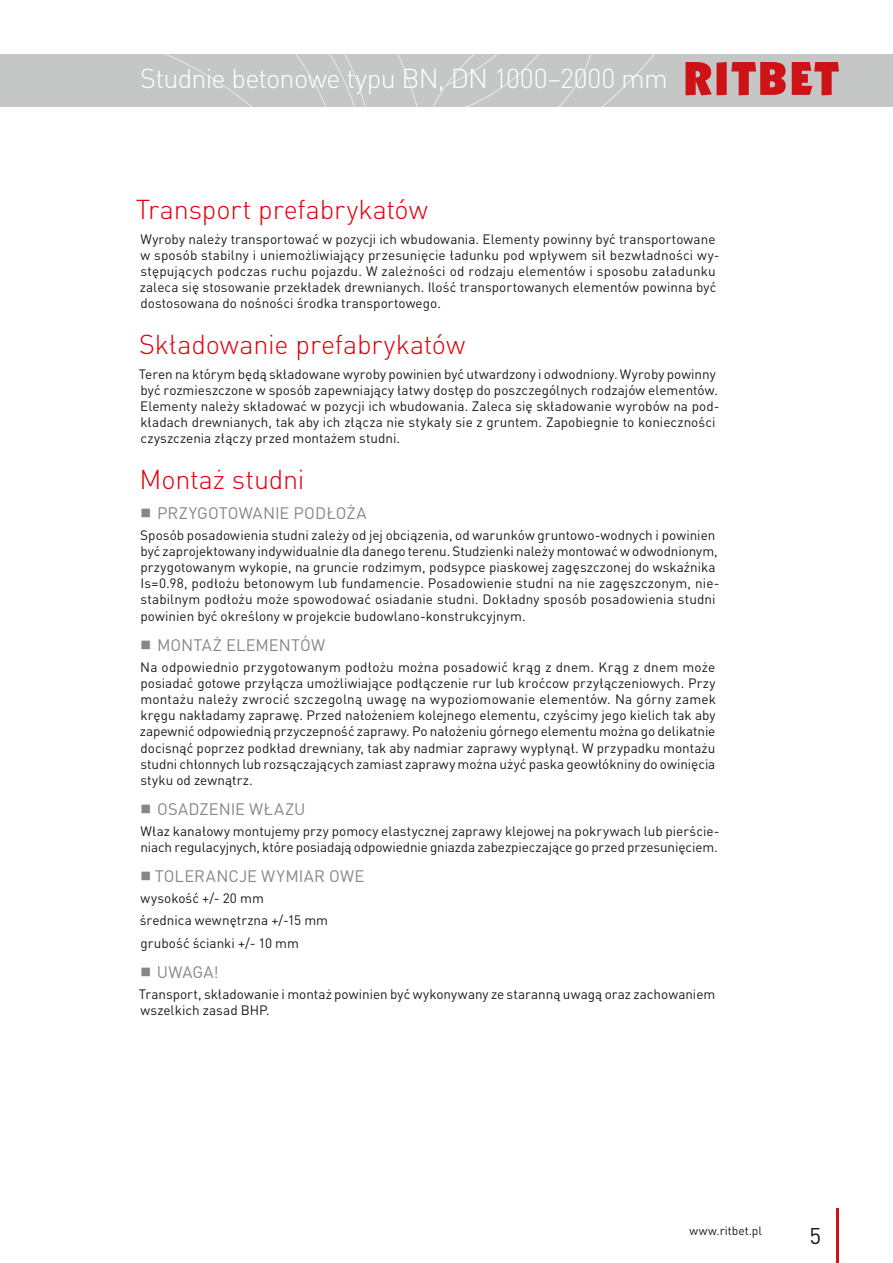
<style>
.page{position:relative;width:893px;height:1263px;background:#fff}
.page>*{position:absolute;margin:0;border:0;box-sizing:border-box;transform-origin:0 0}
.t1{font:300 27px "DIN Pl";letter-spacing:-.005em;color:#e3000f}
.t2{font:300 27px "DIN Pl";letter-spacing:-.025em;color:#fff}
.t3{font:22.5px "DIN Pl";color:#1a1a18}
.t4{font:16.5px "DIN Pl";letter-spacing:.005em;color:#878786}
.t5{font:13.5px/16.2px "DIN Pl";letter-spacing:.005em;color:#1a1a18}
.t6{font:12px "DIN Pl";color:#1a1a18}
</style>
<div class="page">
<hr style="left:836px;top:1209px;width:3px;height:54px;background:#cd1316">
<div style="left:0;top:54px;width:893px;height:52px;background:#c5c6c6"></div>
<svg style="left:603px;top:54px;width:52px;height:52px"></svg>
<svg style="left:426px;top:54px;width:167px;height:53px"></svg>
<svg style="left:397px;top:54px;width:20px;height:52px"></svg>
<svg style="left:165px;top:54px;width:200px;height:52px"></svg>
<svg style="left:686px;top:62px;width:100px;height:33px"></svg>
<svg style="left:792px;top:62px;width:47px;height:33px"></svg>
<h1 class="t2" style="left:140px;top:62px;width:529px">Studnie betonowe typu BN, DN 1000–2000 mm</h1>
<h1 class="t1" style="left:136px;top:193px;width:294px">Transport prefabrykatów</h1>
<p class="t5" style="left:140px;top:230px;width:581px">Wyroby należy transportować w pozycji ich wbudowania. Elementy powinny być transportowane w sposób stabilny i uniemożliwiający przesunięcie ładunku pod wpływem sił bezwładności wy&shy;stępujących podczas ruchu pojazdu. W zależności od rodzaju elementów i sposobu załadunku zaleca się stosowanie przekładek drewnianych. Ilość transportowanych elementów powinna być dostosowana do nośności środka transportowego.</p>
<h1 class="t1" style="left:139px;top:327px;width:328px">Składowanie prefabrykatów</h1>
<p class="t5" style="left:139px;top:365px;width:582px">Teren na którym będą składowane wyroby powinien być utwardzony i odwodniony. Wyroby powinny być rozmieszczone w sposób zapewniający łatwy dostęp do poszczególnych rodzajów elementów.<br>Elementy należy składować w pozycji ich wbudowania. Zaleca się składowanie wyrobów na pod&shy;kładach drewnianych, tak aby ich złącza nie stykały sie z gruntem. Zapobiegnie to konieczności czyszczenia złączy przed montażem studni.</p>
<h1 class="t1" style="left:140px;top:462px;width:166px">Montaż studni</h1>
<p class="t4" style="left:157px;top:503px;width:211px">PRZYGOTOWANIE PODŁOŻA</p>
<p class="t5" style="left:140px;top:526px;width:581px">Sposób posadowienia studni zależy od jej obciązenia, od warunków gruntowo-wodnych i powinien być zaprojektowany indywidualnie dla danego terenu. Studzienki należy montować w odwodnionym, przygotowanym wykopie, na gruncie rodzimym, podsypce piaskowej zagęszczonej do wskaźnika Is=0.98, podłożu betonowym lub fundamencie. Posadowienie studni na nie zagęszczonym, nie&shy;stabilnym podłożu może spowodować osiadanie studni. Dokładny sposób posadowienia studni powinien być określony w projekcie budowlano-konstrukcyjnym.</p>
<p class="t4" style="left:157px;top:635px;width:170px">MONTAŻ ELEMENTÓW</p>
<p class="t5" style="left:140px;top:658px;width:578px;text-align:justify">Na odpowiednio przygotowanym podłożu można posadowić krąg z dnem. Krąg z dnem może posiadać gotowe przyłącza umożliwiające podłączenie rur lub kroćcow przyłączeniowych. Przy montażu należy zwrocić szczegolną uwagę na wypoziomowanie elementów. Na górny zamek kręgu nakładamy zaprawę. Przed nałożeniem kolejnego elementu, czyścimy jego kielich tak aby zapewnić odpowiednią przyczepność zaprawy. Po nałożeniu górnego elementu można go delikatnie docisnąć poprzez podkład drewniany, tak aby nadmiar zaprawy wypłynął. W przypadku montażu studni chłonnych lub rozsączających zamiast zaprawy można użyć paska geowłókniny do owinięcia styku od zewnątrz.</p>
<p class="t4" style="left:157px;top:799px;width:150px">OSADZENIE WŁAZU</p>
<p class="t5" style="left:140px;top:822px;width:581px">Właz kanałowy montujemy przy pomocy elastycznej zaprawy klejowej na pokrywach lub pierście&shy;niach regulacyjnych, które posiadają odpowiednie gniazda zabezpieczające go przed przesunięciem.</p>
<p class="t4" style="left:155px;top:866px;width:211px">TOLERANCJE WYMIAR OWE</p>
<p class="t5" style="left:140px;top:886px;width:190px;line-height:22.5px">wysokość +/- 20 mm<br>średnica wewnętrzna +/-15 mm grubość ścianki +/- 10 mm</p>
<p class="t4" style="left:157px;top:962px;width:63px">UWAGA!</p>
<p class="t5" style="left:139px;top:986px;width:578px">Transport, składowanie i montaż powinien być wykonywany ze staranną uwagą oraz zachowaniem wszelkich zasad BHP.</p>
<p class="t6" style="left:689px;top:1223px;width:74px">www.ritbet.pl</p>
<h2 class="t3" style="left:809px;top:1222px;width:13px">5</h2>
</div>
